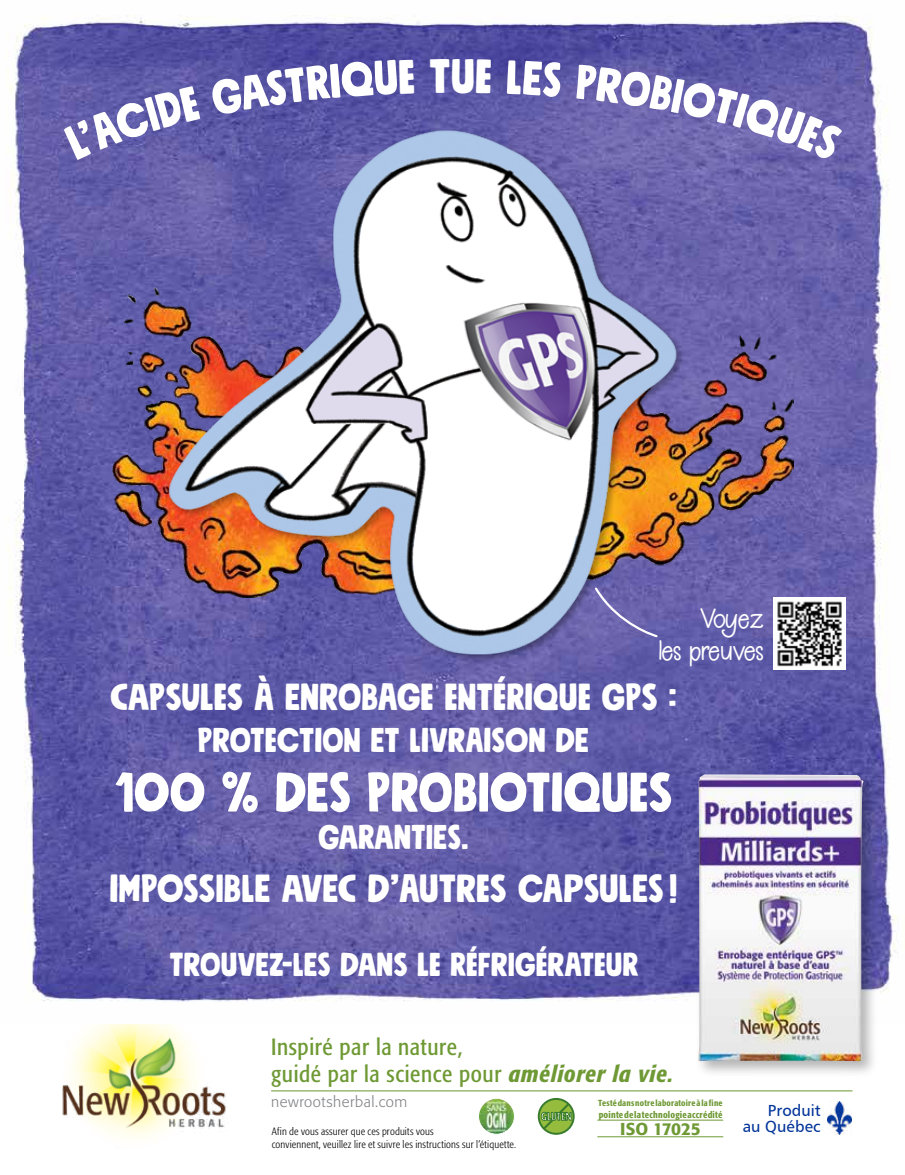
<style>
.page{position:relative;width:905px;height:1175px;background:#fff}
.page>*{position:absolute;margin:0;border:0;box-sizing:border-box;transform-origin:0 0}
.t1{font:55.35px "Mindset";color:#fff}
.t2{font:48px "Mindset";color:#fff}
.t3{font:39px "Mindset";color:#fff}
.t4{font:37.5px "Mindset";color:#fff}
.t5{font:34.2px "Mindset";color:#fff}
.t6{font:33px "Mindset";color:#fff}
.t7{font:26.4px/31.8px "Berrylicious";letter-spacing:-.05em;color:#fff;text-align:right}
.t8{font:condensed 23.25px/27.9px "Formata";letter-spacing:.025em;color:#6e9934}
.t9{font:500 17.1px "Formata";letter-spacing:-.01em;color:#6e9934}
.t10{font:16.05px/16.5px "Humanist 777 BT Roman B";color:#039;text-align:right}
.t11{font:300 15px "Formata";letter-spacing:.035em;color:#808285}
.t12{font:300 condensed 10.5px/12.6px "Formata";letter-spacing:.02em;color:#000}
.t13{font:500 condensed 9.45px "Formata";letter-spacing:.025em;color:#6e9934}
.t14{font:500 condensed 8.7px "Formata";letter-spacing:.025em;color:#6e9934}
.s1{font-weight:500;font-style:italic}
</style>
<div class="page">
<img style="left:62px;top:1024px;width:164px;height:115px">
<hr style="left:271px;top:1090px;width:581px;height:1px;background:#6e9934">
<svg style="left:537px;top:1097px;width:37px;height:37px"></svg>
<img style="left:478px;top:1098px;width:36px;height:36px;border-radius:18px">
<div style="left:478px;top:1097px;width:37px;height:37px;border:1px solid #fff;border-radius:50%"></div>
<hr style="left:597px;top:1119px;width:126px;height:1px;background:#6e9934">
<hr style="left:597px;top:1136px;width:126px;height:1px;background:#6e9934">
<img style="left:827px;top:1101px;width:24px;height:33px">
<img style="left:7px;top:15px;width:891px;height:987px">
<img style="left:112px;top:287px;width:681px;height:310px">
<img style="left:167px;top:116px;width:511px;height:550px">
<img style="left:773px;top:597px;width:73px;height:72px">
<svg style="left:593px;top:585px;width:65px;height:53px"></svg>
<div style="left:694px;top:770px;width:185px;height:308px;background:#000;opacity:.3"></div>
<img style="left:698px;top:774px;width:165px;height:287px">
<svg style="left:63px;top:86px;width:137px;height:74px"></svg>
<svg style="left:210px;top:59px;width:204px;height:57px"></svg>
<svg style="left:430px;top:59px;width:19px;height:34px"></svg>
<svg style="left:476px;top:59px;width:15px;height:34px"></svg>
<svg style="left:507px;top:60px;width:55px;height:37px"></svg>
<svg style="left:575px;top:64px;width:268px;height:97px"></svg>
<h2 class="t2" style="left:450px;top:44px;width:26px">U</h2>
<h3 class="t4" style="left:110px;top:672px;width:507px">CAPSULES À ENROBAGE ENTÉRIQUE GPS</h3>
<h3 class="t7" style="left:657px;top:602px;width:108px">Voyez<br>les preuves</h3>
<h3 class="t4" style="left:668px;top:672px;width:10px">:</h3>
<h3 class="t5" style="left:198px;top:718px;width:392px">PROTECTION ET LIVRAISON DE</h3>
<h1 class="t1" style="left:114px;top:755px;width:559px">100 % DES PROBIOTIQUES</h1>
<h3 class="t5" style="left:318px;top:814px;width:152px">GARANTIES.</h3>
<h3 class="t3" style="left:110px;top:862px;width:569px">IMPOSSIBLE AVEC D’AUTRES CAPSULES !</h3>
<h3 class="t6" style="left:169px;top:942px;width:470px">TROUVEZ-LES DANS LE RÉFRIGÉRATEUR</h3>
<h3 class="t8" style="left:271px;top:1032px;width:403px">Inspiré par la nature,<br>guidé par la science pour <span class="s1">améliorer la vie.</span></h3>
<h3 class="t11" style="left:271px;top:1092px;width:138px">newrootsherbal.com</h3>
<p class="t14" style="left:598px;top:1097px;width:126px">Testé dans notre laboratoire à la fine</p>
<p class="t13" style="left:598px;top:1108px;width:125px">pointe de la technologie accrédité</p>
<h3 class="t9" style="left:620px;top:1118px;width:82px">ISO 17025</h3>
<p class="t12" style="left:272px;top:1125px;width:246px">Afin de vous assurer que ces produits vous<br>conviennent, veuillez lire et suivre les instructions sur l’étiquette.</p>
<h3 class="t10" style="left:742px;top:1101px;width:79px">Produit<br>au Québec</h3>
</div>
